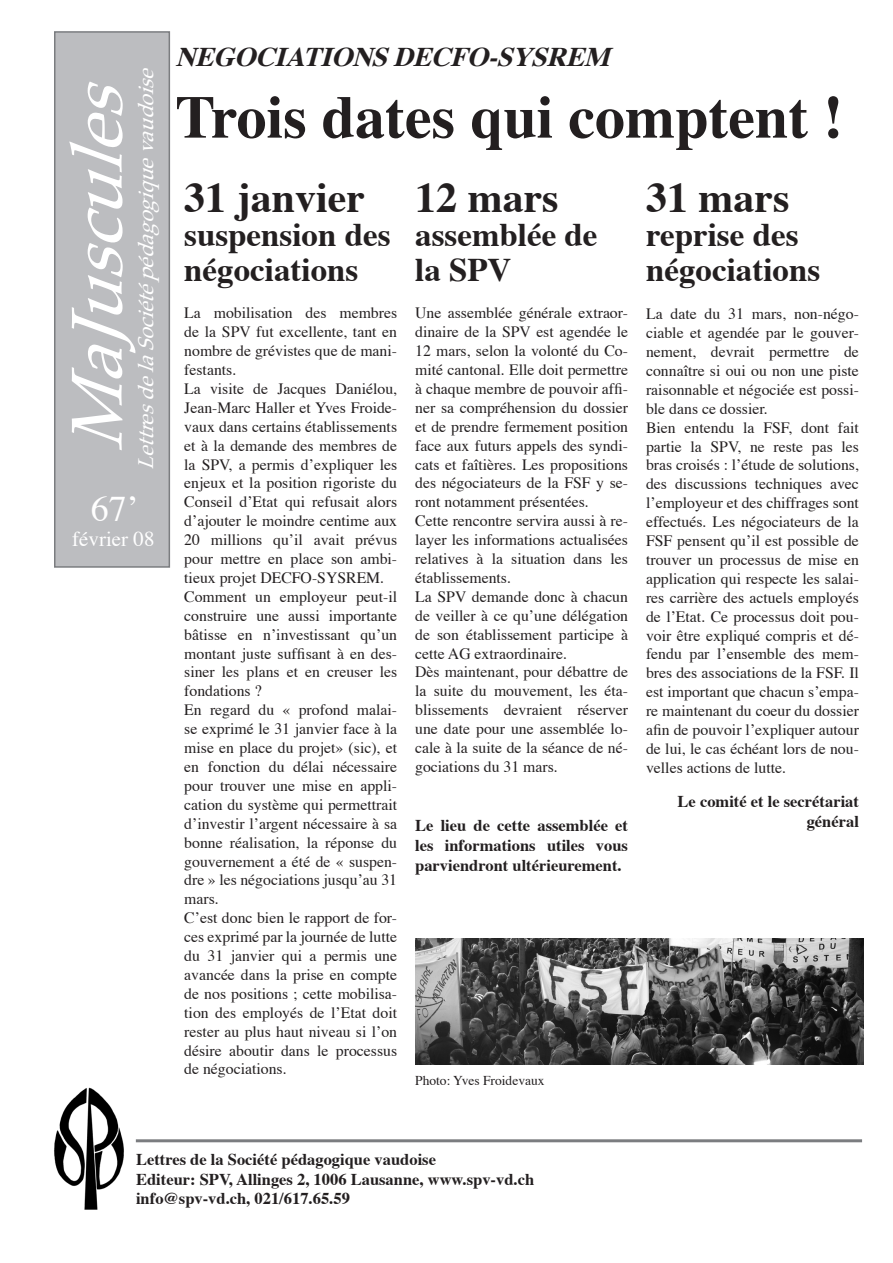
<style>
.page{position:relative;width:893px;height:1263px;background:#fff}
.page>*{position:absolute;margin:0;border:0;box-sizing:border-box;transform-origin:0 0}
.t1{font:italic 72px "Palatino";color:#fff}
.t2{font:700 60px "Times";color:#231f20}
.t3{font:700 42px "Times";color:#231f20}
.t4{font:36px "Times";color:#fff}
.t5{font:700 33px "Times";color:#231f20}
.t6{font:italic 700 27px "Times";color:#231f20}
.t7{font:italic 21px "Palatino";color:#fff}
.t8{font:21px "Times";color:#fff}
.t9{font:700 16.5px/19.8px "Times";color:#231f20;text-align:justify}
.t10{font:15.75px/18.9px "Times";color:#231f20;text-align:justify}
.t11{font:13.5px "Times";color:#231f20}
</style>
<div class="page">
<div style="left:54px;top:31px;width:116px;height:537px;background:#bcbdc0;border:2px solid #7b7d80"></div>
<img style="left:54px;top:1087px;width:70px;height:123px">
<div style="left:136px;top:1139px;width:726px;height:3px;background:#bcbdc0;border:2px solid #7b7d80"></div>
<img style="left:415px;top:938px;width:448px;height:127px">
<p class="t1" style="left:37px;top:452px;width:408px;rotate:-90deg">MaJuscules</p>
<p class="t7" style="left:129px;top:470px;width:414px;rotate:-90deg">LettresdelaSociétépédagogiquevaudoise</p>
<p class="t4" style="left:91px;top:475px;width:49px">67’</p>
<p class="t8" style="left:72px;top:519px;width:84px">février 08</p>
<p class="t6" style="left:175px;top:31px;width:448px">NEGOCIATIONSDECFO-SYSREM</p>
<p class="t2" style="left:175px;top:60px;width:669px">Trois dates qui comptent !</p>
<p class="t3" style="left:184px;top:157px;width:182px">31 janvier</p>
<p class="t5" style="left:184px;top:203px;width:208px">suspension des</p>
<p class="t5" style="left:184px;top:238px;width:176px">négociations</p>
<p class="t10" style="left:184px;top:302px;width:214px">La mobilisation des membres de la SPV fut excellente, tant en nombre de grévistes que de mani&shy;festants.</p>
<p class="t10" style="left:184px;top:378px;width:214px">La visite de Jacques Daniélou, Jean-Marc Haller et Yves Froide&shy;vaux dans certains établissements et à la demande des membres de la SPV, a permis d’expliquer les enjeux et la position rigoriste du Conseil d’Etat qui refusait alors d’ajouter le moindre centime aux 20 millions qu’il avait prévus pour mettre en place son ambi&shy;tieux projet DECFO-SYSREM.</p>
<p class="t10" style="left:184px;top:586px;width:214px">Comment un employeur peut-il construire une aussi importante bâtisse en n’investissant qu’un montant juste suffisant à en des&shy;siner les plans et en creuser les fondations ?</p>
<p class="t10" style="left:184px;top:699px;width:214px">En regard du « profond malai&shy;se exprimé le 31 janvier face à la mise en place du projet» (sic), et en fonction du délai nécessaire pour trouver une mise en appli&shy;cation du système qui permettrait d’investir l’argent nécessaire à sa bonne réalisation, la réponse du gouvernement a été de « suspen&shy;dre » les négociations jusqu’au 31 mars.</p>
<p class="t10" style="left:184px;top:907px;width:214px">C’est donc bien le rapport de for&shy;ces exprimé par la journée de lutte du 31 janvier qui a permis une avancée dans la prise en compte de nos positions ; cette mobilisa&shy;tion des employés de l’Etat doit rester au plus haut niveau si l’on désire aboutir dans le processus de négociations.</p>
<p class="t3" style="left:415px;top:157px;width:145px">12 mars</p>
<p class="t5" style="left:415px;top:203px;width:184px">assemblée de</p>
<p class="t5" style="left:415px;top:238px;width:98px">la SPV</p>
<p class="t10" style="left:415px;top:302px;width:214px">Une assemblée générale extraor&shy;dinaire de la SPV est agendée le 12 mars, selon la volonté du Co&shy;mité cantonal. Elle doit permettre à chaque membre de pouvoir affi&shy;ner sa compréhension du dossier et de prendre fermement position face aux futurs appels des syndi&shy;cats et faîtières. Les propositions des négociateurs de la FSF y se&shy;ront notamment présentées.</p>
<p class="t10" style="left:415px;top:510px;width:214px">Cette rencontre servira aussi à re&shy;layer les informations actualisées relatives à la situation dans les établissements.</p>
<p class="t10" style="left:415px;top:586px;width:214px">La SPV demande donc à chacun de veiller à ce qu’une délégation de son établissement participe à cette AG extraordinaire.</p>
<p class="t10" style="left:415px;top:661px;width:214px">Dès maintenant, pour débattre de la suite du mouvement, les éta&shy;blissements devraient réserver une date pour une assemblée lo&shy;cale à la suite de la séance de né&shy;gociations du 31 mars.</p>
<p class="t3" style="left:646px;top:157px;width:145px">31 mars</p>
<p class="t5" style="left:646px;top:203px;width:154px">reprise des</p>
<p class="t5" style="left:646px;top:238px;width:176px">négociations</p>
<p class="t10" style="left:646px;top:303px;width:214px">La date du 31 mars, non-négo&shy;ciable et agendée par le gouver&shy;nement, devrait permettre de connaître si oui ou non une piste raisonnable et négociée est possi&shy;ble dans ce dossier.</p>
<p class="t10" style="left:646px;top:417px;width:214px">Bien entendu la FSF, dont fait partie la SPV, ne reste pas les bras croisés : l’étude de solutions, des discussions techniques avec l’employeur et des chiffrages sont effectués. Les négociateurs de la FSF pensent qu’il est possible de trouver un processus de mise en application qui respecte les salai&shy;res carrière des actuels employés de l’Etat. Ce processus doit pou&shy;voir être expliqué compris et dé&shy;fendu par l’ensemble des mem&shy;bres des associations de la FSF. Il est important que chacun s’empa&shy;re maintenant du coeur du dossier afin de pouvoir l’expliquer autour de lui, le cas échéant lors de nou&shy;velles actions de lutte.</p>
<p class="t9" style="left:678px;top:790px;width:183px">Le comité et le secrétariat</p>
<p class="t9" style="left:807px;top:810px;width:54px">général</p>
<p class="t9" style="left:415px;top:814px;width:214px">Le lieu de cette assemblée et les informations utiles vous parviendront ultérieurement.</p>
<p class="t11" style="left:415px;top:1068px;width:131px">Photo: Yves Froidevaux</p>
<p class="t9" style="left:136px;top:1147px;width:400px">Lettres de la Société pédagogique vaudoise<br>Editeur: SPV, Allinges 2, 1006 Lausanne, www.spv-vd.ch</p>
<p class="t9" style="left:136px;top:1187px;width:215px">info@spv-vd.ch, 021/617.65.59</p>
</div>
